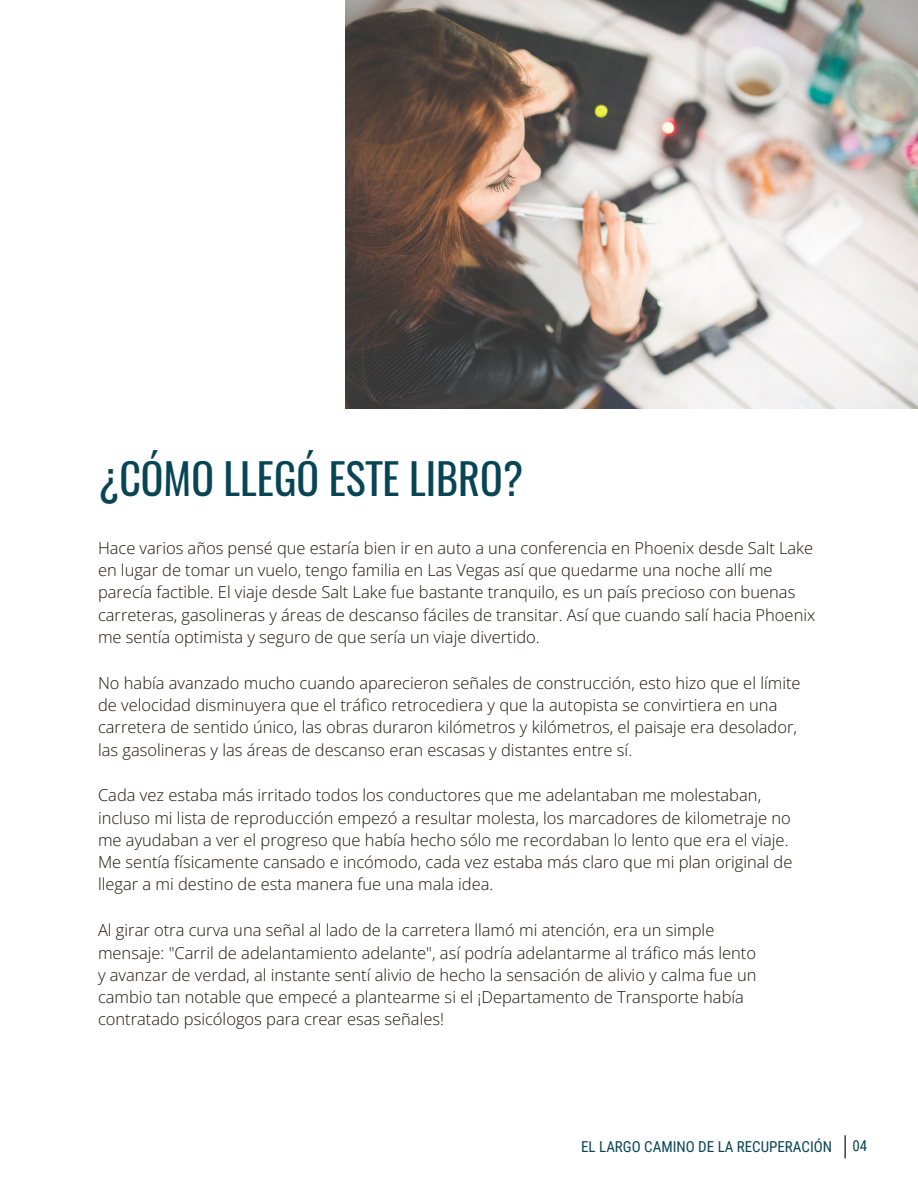
<style>
.page{position:relative;width:918px;height:1188px;background:#fff}
.page>*{position:absolute;margin:0;border:0;box-sizing:border-box;transform-origin:0 0}
.t1{font:42px "Oswald";color:#084554}
.t2{font:300 16.5px/22.4px "Open Sans";color:#1a1512}
.t3{font:15px "Roboto Condensed";color:#084554}
</style>
<div class="page">
<img style="left:346px;top:0;width:572px;height:408px">
<svg style="left:845px;top:1136px;width:1px;height:22px"></svg>
<p class="t1" style="left:98px;top:450px;width:427px">¿CÓMO LLEGÓ ESTE LIBRO?</p>
<p class="t2" style="left:98px;top:536px;width:719px">Hace varios años pensé que estaría bien ir en auto a una conferencia en Phoenix desde Salt Lake en lugar de tomar un vuelo, tengo familia en Las Vegas así que quedarme una noche allí me parecía factible. El viaje desde Salt Lake fue bastante tranquilo, es un país precioso con buenas carreteras, gasolineras y áreas de descanso fáciles de transitar. Así que cuando salí hacia Phoenix me sentía optimista y seguro de que sería un viaje divertido.</p>
<p class="t2" style="left:98px;top:671px;width:704px">No había avanzado mucho cuando aparecieron señales de construcción, esto hizo que el límite de velocidad disminuyera que el tráfico retrocediera y que la autopista se convirtiera en una carretera de sentido único, las obras duraron kilómetros y kilómetros, el paisaje era desolador, las gasolineras y las áreas de descanso eran escasas y distantes entre sí.</p>
<p class="t2" style="left:98px;top:784px;width:696px">Cada vez estaba más irritado todos los conductores que me adelantaban me molestaban, incluso mi lista de reproducción empezó a resultar molesta, los marcadores de kilometraje no me ayudaban a ver el progreso que había hecho sólo me recordaban lo lento que era el viaje.<br>Me sentía físicamente cansado e incómodo, cada vez estaba más claro que mi plan original de llegar a mi destino de esta manera fue una mala idea.</p>
<p class="t2" style="left:98px;top:919px;width:660px">Al girar otra curva una señal al lado de la carretera llamó mi atención, era un simple mensaje: "Carril de adelantamiento adelante", así podría adelantarme al tráfico más lento y avanzar de verdad, al instante sentí alivio de hecho la sensación de alivio y calma fue un cambio tan notable que empecé a plantearme si el ¡Departamento de Transporte había contratado psicólogos para crear esas señales!</p>
<p class="t3" style="left:581px;top:1136px;width:252px">EL LARGO CAMINO DE LA RECUPERACIÓN</p>
<p class="t3" style="left:853px;top:1138px;width:16px">04</p>
</div>
